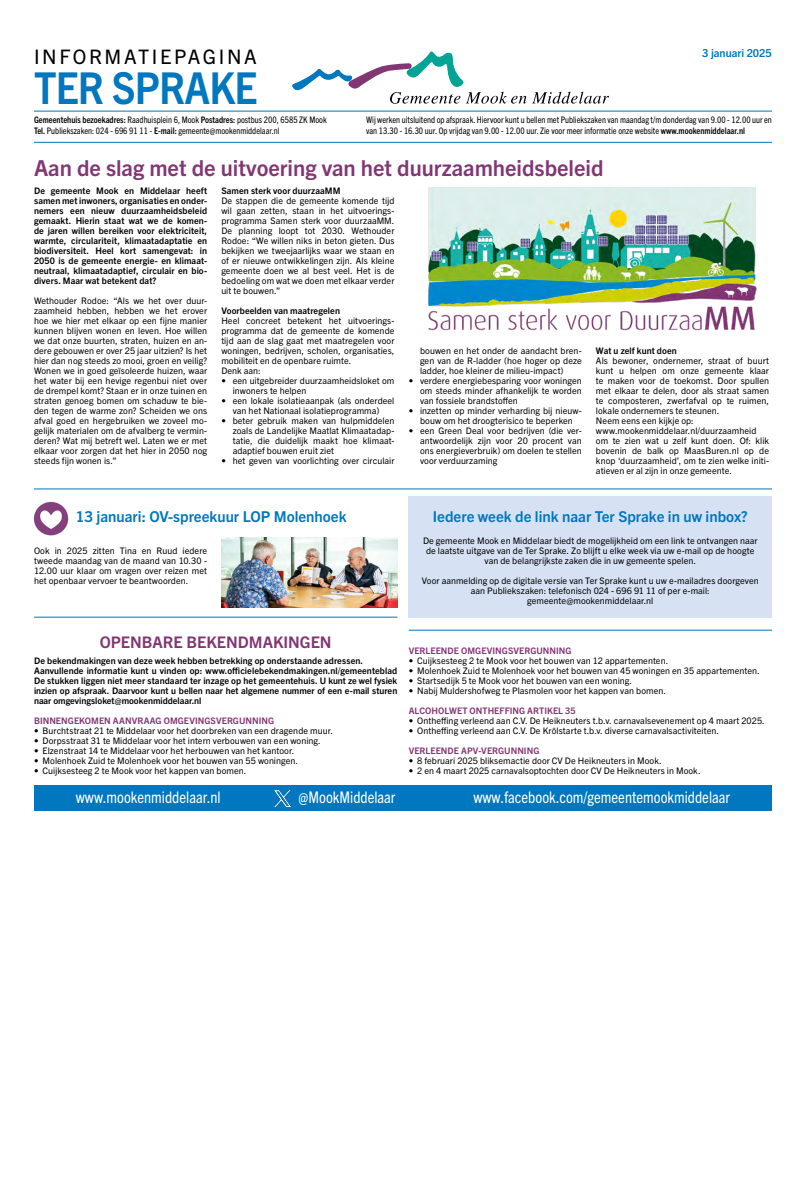
<style>
.page{position:relative;width:806px;height:1180px;background:#fff}
.page>*{position:absolute;margin:0;border:0;box-sizing:border-box;transform-origin:0 0}
.t1{font:700 44px "Trade Gothic Next LT Pro";letter-spacing:-.02em;color:#0077be;scale:.9 1}
.t2{font:700 22px "Trade Gothic Next LT Pro";color:#823674}
.t3{font:20px "Trade Gothic Next LT Pro";letter-spacing:.13em;color:#000}
.t4{font:condensed 16px "Trade Gothic Next LT Pro";color:#fff}
.t5{font:700 16px "Trade Gothic Next LT Pro";color:#823674}
.t6{font:700 15px "Trade Gothic Next LT Pro";color:#0077be}
.t7{font:700 11px "Trade Gothic Next LT Pro";color:#0077be}
.t8{font:9px/10px "Trade Gothic Next LT Pro";letter-spacing:.005em;color:#000;text-align:justify}
.t9{font:700 9px/10px "Trade Gothic Next LT Pro";letter-spacing:.01em;color:#000;text-align:justify}
.t10{font:condensed 9px/11px "Trade Gothic Next LT Pro";color:#000}
.t11{font:700 9px "Trade Gothic Next LT Pro";letter-spacing:.005em;color:#823674}
.s1{font-weight:700}
</style>
<div class="page">
<svg style="left:292px;top:51px;width:316px;height:53px"></svg>
<hr style="left:34px;top:111px;width:737px;height:1px;background:#0077be">
<hr style="left:34px;top:142px;width:737px;height:1px;background:#0077be">
<hr style="left:34px;top:488px;width:737px;height:1px;background:#0077be">
<hr style="left:34px;top:616px;width:363px;height:1px;background:#0077be">
<img style="left:428px;top:187px;width:329px;height:144px">
<img style="left:33px;top:501px;width:36px;height:35px">
<div style="left:34px;top:785px;width:737px;height:26px;background:#0077be"></div>
<img style="left:274px;top:790px;width:17px;height:17px">
<div style="left:408px;top:496px;width:363px;height:122px;background:#d7e1f4"></div>
<hr style="left:408px;top:629px;width:363px;height:1px;background:#0077be">
<img style="left:221px;top:537px;width:176px;height:71px">
<p class="t3" style="left:34px;top:43px;width:224px">INFORMATIEPAGINA</p>
<p class="t1" style="left:34px;top:57px;width:250px">TER SPRAKE</p>
<p class="t10" style="left:34px;top:114px;width:294px"><span class="s1">Gemeentehuis bezoekadres:</span> Raadhuisplein 6, Mook <span class="s1">Postadres:</span> postbus 200, 6585 ZK Mook</p>
<p class="t10" style="left:34px;top:125px;width:247px"><span class="s1">Tel.</span> Publiekszaken: 024 - 696 91 11 - <span class="s1">E-mail:</span> gemeente@mookenmiddelaar.nl</p>
<p class="t7" style="left:701px;top:45px;width:71px">3 januari 2025</p>
<p class="t10" style="left:366px;top:114px;width:407px">Wij werken uitsluitend op afspraak. Hiervoor kunt u bellen met Publiekszaken van maandag t/m donderdag van 9.00 - 12.00 uur en van 13.30 - 16.30 uur. Op vrijdag van 9.00 - 12.00 uur. Zie voor meer informatie onze website <span class="s1">www.mookenmiddelaar.nl</span></p>
<p class="t2" style="left:34px;top:152px;width:570px">Aan de slag met de uitvoering van het duurzaamheidsbeleid</p>
<p class="t9" style="left:34px;top:185px;width:174px">De gemeente Mook en Middelaar heeft samen met inwoners, organisaties en onder&shy;nemers een nieuw duurzaamheidsbeleid gemaakt. Hierin staat wat we de komen&shy;de jaren willen bereiken voor elektriciteit, warmte, circulariteit, klimaatadaptatie en biodiversiteit. Heel kort samengevat: in 2050 is de gemeente energie- en klimaat&shy;neutraal, klimaatadaptief, circulair en bio&shy;divers. Maar wat betekent dat?</p>
<p class="t8" style="left:34px;top:295px;width:174px">Wethouder Rodoe: “Als we het over duur&shy;zaamheid hebben, hebben we het erover hoe we hier met elkaar op een fijne manier kunnen blijven wonen en leven. Hoe willen we dat onze buurten, straten, huizen en an&shy;dere gebouwen er over 25 jaar uitzien? Is het hier dan nog steeds zo mooi, groen en veilig?<br>Wonen we in goed geïsoleerde huizen, waar het water bij een hevige regenbui niet over de drempel komt? Staan er in onze tuinen en straten genoeg bomen om schaduw te bie&shy;den tegen de warme zon? Scheiden we ons afval goed en hergebruiken we zoveel mo&shy;gelijk materialen om de afvalberg te vermin&shy;deren? Wat mij betreft wel. Laten we er met elkaar voor zorgen dat het hier in 2050 nog steeds fijn wonen is.”</p>
<p class="t9" style="left:221px;top:185px;width:120px">Samen sterk voor duurzaaMM</p>
<p class="t8" style="left:221px;top:195px;width:174px">De stappen die de gemeente komende tijd wil gaan zetten, staan in het uitvoerings&shy;programma Samen sterk voor duurzaaMM.<br>De planning loopt tot 2030. Wethouder Rodoe: “We willen niks in beton gieten. Dus bekijken we tweejaarlijks waar we staan en of er nieuwe ontwikkelingen zijn. Als kleine gemeente doen we al best veel. Het is de bedoeling om wat we doen met elkaar verder uit te bouwen.”</p>
<p class="t9" style="left:221px;top:305px;width:120px">Voorbeelden van maatregelen</p>
<p class="t8" style="left:221px;top:315px;width:174px">Heel concreet betekent het uitvoerings&shy;programma dat de gemeente de komende tijd aan de slag gaat met maatregelen voor woningen, bedrijven, scholen, organisaties, mobiliteit en de openbare ruimte.</p>
<p class="t8" style="left:221px;top:365px;width:41px">Denk aan:</p>
<p class="t8" style="left:232px;top:375px;width:163px;text-indent:-11px">• een uitgebreider duurzaamheidsloket om inwoners te helpen</p>
<p class="t8" style="left:221px;top:395px;width:174px;text-align:center">• een lokale isolatieaanpak (als onderdeel van het Nationaal isolatieprogramma)</p>
<p class="t8" style="left:232px;top:415px;width:163px;text-indent:-11px">• beter gebruik maken van hulpmiddelen zoals de Landelijke Maatlat Klimaatadap&shy;tatie, die duidelijk maakt hoe klimaat&shy;adaptief bouwen eruit ziet</p>
<p class="t8" style="left:221px;top:455px;width:174px">• het geven van voorlichting over circulair</p>
<p class="t9" style="left:595px;top:345px;width:82px">Wat u zelf kunt doen</p>
<p class="t8" style="left:595px;top:355px;width:174px">Als bewoner, ondernemer, straat of buurt kunt u helpen om onze gemeente klaar te maken voor de toekomst. Door spullen met elkaar te delen, door als straat samen te composteren, zwerfafval op te ruimen, lokale ondernemers te steunen.</p>
<p class="t8" style="left:595px;top:415px;width:99px">Neem eens een kijkje op:</p>
<p class="t8" style="left:595px;top:425px;width:162px">www.mookenmiddelaar.nl/duurzaamheid</p>
<p class="t8" style="left:595px;top:435px;width:174px">om te zien wat u zelf kunt doen. Of: klik bovenin de balk op MaasBuren.nl op de knop ‘duurzaamheid’, om te zien welke initi&shy;atieven er al zijn in onze gemeente.</p>
<p class="t8" style="left:420px;top:345px;width:163px">bouwen en het onder de aandacht bren&shy;gen van de R-ladder (hoe hoger op deze ladder, hoe kleiner de milieu-impact)</p>
<p class="t8" style="left:420px;top:375px;width:163px;text-indent:-11px">• verdere energiebesparing voor woningen om steeds minder afhankelijk te worden van fossiele brandstoffen</p>
<p class="t8" style="left:408px;top:405px;width:174px;text-align:center">• inzetten op minder verharding bij nieuw&shy;bouw om het droogterisico te beperken</p>
<p class="t8" style="left:420px;top:425px;width:163px;text-indent:-11px">• een Green Deal voor bedrijven (die ver&shy;antwoordelijk zijn voor 20 procent van ons energieverbruik) om doelen te stellen voor verduurzaming</p>
<p class="t6" style="left:76px;top:506px;width:272px">13 januari: OV-spreekuur LOP Molenhoek</p>
<p class="t8" style="left:34px;top:545px;width:174px">Ook in 2025 zitten Tina en Ruud iedere tweede maandag van de maand van 10.30 - 12.00 uur klaar om vragen over reizen met het openbaar vervoer te beantwoorden.</p>
<p class="t6" style="left:432px;top:506px;width:316px">Iedere week de link naar Ter Sprake in uw inbox?</p>
<p class="t8" style="left:423px;top:535px;width:336px">De gemeente Mook en Middelaar biedt de mogelijkheid om een link te ontvangen naar</p>
<p class="t8" style="left:426px;top:545px;width:330px;text-align:center">de laatste uitgave van de Ter Sprake. Zo blijft u elke week via uw e-mail op de hoogte van de belangrijkste zaken die in uw gemeente spelen.</p>
<p class="t8" style="left:421px;top:575px;width:338px;text-align:center">Voor aanmelding op de digitale versie van Ter Sprake kunt u uw e-mailadres doorgeven aan Publiekszaken: telefonisch 024 - 696 91 11 of per e-mail:</p>
<p class="t8" style="left:527px;top:595px;width:127px">gemeente@mookenmiddelaar.nl</p>
<p class="t5" style="left:100px;top:631px;width:233px">OPENBARE BEKENDMAKINGEN</p>
<p class="t9" style="left:34px;top:655px;width:330px">De bekendmakingen van deze week hebben betrekking op onderstaande adressen.</p>
<p class="t9" style="left:34px;top:665px;width:364px">Aanvullende informatie kunt u vinden op: www.officielebekendmakingen.nl/gemeenteblad De stukken liggen niet meer standaard ter inzage op het gemeentehuis. U kunt ze wel fysiek inzien op afspraak. Daarvoor kunt u bellen naar het algemene nummer of een e-mail sturen naar omgevingsloket@mookenmiddelaar.nl</p>
<p class="t11" style="left:34px;top:714px;width:241px">BINNENGEKOMEN AANVRAAG OMGEVINGSVERGUNNING</p>
<p class="t8" style="left:34px;top:725px;width:300px">• Burchtstraat 21 te Middelaar voor het doorbreken van een dragende muur.</p>
<p class="t8" style="left:34px;top:735px;width:288px">• Dorpsstraat 31 te Middelaar voor het intern verbouwen van een woning.</p>
<p class="t8" style="left:34px;top:745px;width:261px">• Elzenstraat 14 te Middelaar voor het herbouwen van het kantoor.</p>
<p class="t8" style="left:34px;top:755px;width:265px">• Molenhoek Zuid te Molenhoek voor het bouwen van 55 woningen.</p>
<p class="t8" style="left:34px;top:765px;width:214px">• Cuijksesteeg 2 te Mook voor het kappen van bomen.</p>
<p class="t11" style="left:408px;top:644px;width:164px">VERLEENDE OMGEVINGSVERGUNNING</p>
<p class="t8" style="left:408px;top:655px;width:261px">• Cuijksesteeg 2 te Mook voor het bouwen van 12 appartementen.</p>
<p class="t8" style="left:408px;top:665px;width:352px">• Molenhoek Zuid te Molenhoek voor het bouwen van 45 woningen en 35 appartementen.</p>
<p class="t8" style="left:408px;top:675px;width:225px">• Startsedijk 5 te Mook voor het bouwen van een woning.</p>
<p class="t8" style="left:408px;top:685px;width:259px">• Nabij Muldershofweg te Plasmolen voor het kappen van bomen.</p>
<p class="t11" style="left:408px;top:704px;width:168px">ALCOHOLWET ONTHEFFING ARTIKEL 35</p>
<p class="t8" style="left:408px;top:715px;width:357px">• Ontheffing verleend aan C.V. De Heikneuters t.b.v. carnavalsevenement op 4 maart 2025.</p>
<p class="t8" style="left:408px;top:725px;width:311px">• Ontheffing verleend aan C.V. De Krölstarte t.b.v. diverse carnavalsactiviteiten.</p>
<p class="t11" style="left:408px;top:744px;width:132px">VERLEENDE APV-VERGUNNING</p>
<p class="t8" style="left:408px;top:755px;width:254px">• 8 februari 2025 bliksemactie door CV De Heikneuters in Mook.</p>
<p class="t8" style="left:408px;top:765px;width:293px">• 2 en 4 maart 2025 carnavalsoptochten door CV De Heikneuters in Mook.</p>
<p class="t4" style="left:76px;top:786px;width:146px">www.mookenmiddelaar.nl</p>
<p class="t4" style="left:298px;top:786px;width:98px">@MookMiddelaar</p>
<p class="t4" style="left:473px;top:786px;width:258px">www.facebook.com/gemeentemookmiddelaar</p>
</div>
